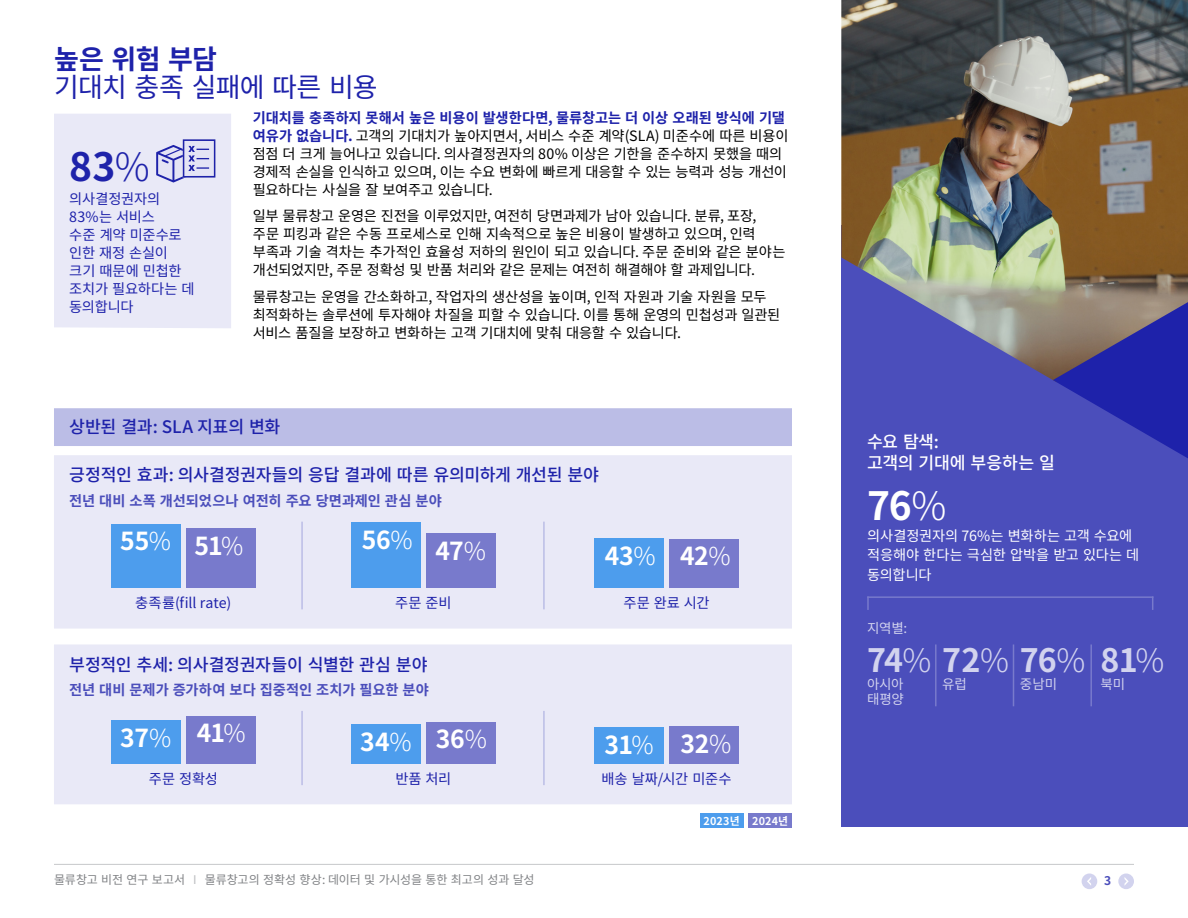
<style>
.page{position:relative;width:1188px;height:918px;background:#fff}
.page>*{position:absolute;margin:0;border:0;box-sizing:border-box;transform-origin:0 0}
.t1{font:700 39px "Noto Sans CJ Kkr";color:#1e22aa}
.t2{font:700 39px "Noto Sans CJ Kkr";color:#fff}
.t3{font:700 32.25px "Noto Sans CJ Kkr";letter-spacing:-.025em;color:#d2d3ee}
.t4{font:27px "Noto Sans CJ Kkr";letter-spacing:-.03em;color:#1e22aa}
.t5{font:700 27px "Noto Sans CJ Kkr";color:#1e22aa}
.t6{font:700 24.75px "Noto Sans CJ Kkr";letter-spacing:-.015em;color:#fff}
.t7{font:500 17.25px "Noto Sans CJ Kkr";letter-spacing:-.015em;color:#1e22aa}
.t8{font:500 17.25px/21px "Noto Sans CJ Kkr";letter-spacing:-.02em;color:#fff}
.t9{font:14.25px/18px "Noto Sans CJ Kkr";letter-spacing:-.02em;color:#000}
.t10{font:14.25px/18px "Noto Sans CJ Kkr";letter-spacing:-.01em;color:#1e22aa}
.t11{font:700 14.25px "Noto Sans CJ Kkr";color:#4b4ebb}
.t12{font:14.25px/19.5px "Noto Sans CJ Kkr";letter-spacing:-.015em;color:#fff}
.t13{font:13.5px/15px "Noto Sans CJ Kkr";letter-spacing:-.02em;color:#d2d3ee}
.t14{font:12px "Noto Sans CJ Kkr";letter-spacing:-.01em;color:#808285}
.t15{font:700 12px "Noto Sans CJ Kkr";color:#4b4ebb}
.t16{font:700 10.8px "Noto Sans CJ Kkr";letter-spacing:.015em;color:#fff}
.s1{font-weight:700;color:#1e22aa}
.s2{font-weight:300}
.s3{color:#bcbec0}
</style>
<div class="page">
<div style="left:54px;top:644px;width:738px;height:160px;background:#e9e9f7"></div>
<hr style="left:54px;top:864px;width:1080px;height:1px;background:#c7c8ca">
<div style="left:1118px;top:874px;width:16px;height:15px;background:#d2d3ee;border-radius:50%"></div>
<svg style="left:1124px;top:877px;width:5px;height:9px"></svg>
<div style="left:1082px;top:874px;width:15px;height:15px;background:#d2d3ee;border-radius:50%"></div>
<svg style="left:1087px;top:877px;width:4px;height:8px"></svg>
<div style="left:841px;top:225px;width:347px;height:601px;background:#4b4ebb"></div>
<img style="left:841px;top:0;width:347px;height:380px">
<svg style="left:1053px;top:302px;width:135px;height:156px"></svg>
<div style="left:54px;top:455px;width:738px;height:174px;background:#e9e9f7"></div>
<hr style="left:301px;top:522px;width:2px;height:87px;background:#bbbde6">
<hr style="left:543px;top:522px;width:2px;height:87px;background:#bbbde6">
<hr style="left:301px;top:711px;width:2px;height:74px;background:#bbbde6">
<hr style="left:543px;top:711px;width:2px;height:74px;background:#bbbde6">
<hr style="left:867px;top:596px;width:286px;height:2px;background:#787acc">
<svg style="left:867px;top:596px;width:2px;height:14px"></svg>
<svg style="left:1152px;top:598px;width:1px;height:12px"></svg>
<hr style="left:935px;top:644px;width:2px;height:62px;background:#787acc">
<hr style="left:1013px;top:644px;width:1px;height:62px;background:#787acc">
<hr style="left:1090px;top:644px;width:2px;height:62px;background:#787acc">
<div style="left:54px;top:114px;width:177px;height:214px;background:#e9e9f7"></div>
<div style="left:54px;top:408px;width:738px;height:38px;background:#bbbde6"></div>
<div style="left:748px;top:813px;width:44px;height:15px;background:#787acc"></div>
<div style="left:700px;top:813px;width:43px;height:15px;background:#4d9ded"></div>
<div style="left:111px;top:524px;width:70px;height:64px;background:#4d9ded"></div>
<div style="left:186px;top:529px;width:70px;height:59px;background:#787acc"></div>
<div style="left:351px;top:523px;width:70px;height:65px;background:#4d9ded"></div>
<div style="left:426px;top:533px;width:70px;height:55px;background:#787acc"></div>
<div style="left:594px;top:538px;width:70px;height:50px;background:#4d9ded"></div>
<div style="left:669px;top:539px;width:70px;height:49px;background:#787acc"></div>
<div style="left:111px;top:721px;width:70px;height:43px;background:#4d9ded"></div>
<div style="left:186px;top:716px;width:70px;height:48px;background:#787acc"></div>
<div style="left:351px;top:724px;width:70px;height:40px;background:#4d9ded"></div>
<div style="left:426px;top:722px;width:70px;height:42px;background:#787acc"></div>
<div style="left:594px;top:728px;width:70px;height:36px;background:#4d9ded"></div>
<div style="left:669px;top:726px;width:70px;height:38px;background:#787acc"></div>
<h3 class="t5" style="left:54px;top:44px;width:165px">높은 위험 부담</h3>
<h3 class="t4" style="left:54px;top:72px;width:325px">기대치 충족 실패에 따른 비용</h3>
<p class="t9" style="left:253px;top:109px;width:537px"><span class="s1">기대치를 충족하지 못해서 높은 비용이 발생한다면, 물류창고는 더 이상 오래된 방식에 기댈 여유가 없습니다.</span> 고객의 기대치가 높아지면서, 서비스 수준 계약(SLA) 미준수에 따른 비용이 점점 더 크게 늘어나고 있습니다. 의사결정권자의 80% 이상은 기한을 준수하지 못했을 때의 경제적 손실을 인식하고 있으며, 이는 수요 변화에 빠르게 대응할 수 있는 능력과 성능 개선이 필요하다는 사실을 잘 보여주고 있습니다.</p>
<p class="t9" style="left:253px;top:208px;width:534px">일부 물류창고 운영은 진전을 이루었지만, 여전히 당면과제가 남아 있습니다. 분류, 포장, 주문 피킹과 같은 수동 프로세스로 인해 지속적으로 높은 비용이 발생하고 있으며, 인력 부족과 기술 격차는 추가적인 효율성 저하의 원인이 되고 있습니다. 주문 준비와 같은 분야는 개선되었지만, 주문 정확성 및 반품 처리와 같은 문제는 여전히 해결해야 할 과제입니다.</p>
<p class="t9" style="left:253px;top:288px;width:529px">물류창고는 운영을 간소화하고, 작업자의 생산성을 높이며, 인적 자원과 기술 자원을 모두 최적화하는 솔루션에 투자해야 차질을 피할 수 있습니다. 이를 통해 운영의 민첩성과 일관된 서비스 품질을 보장하고 변화하는 고객 기대치에 맞춰 대응할 수 있습니다.</p>
<h1 class="t1" style="left:69px;top:144px;width:82px">83<span class="s2">%</span></h1>
<p class="t10" style="left:69px;top:190px;width:127px">의사결정권자의<br>83%는 서비스<br>수준 계약 미준수로 인한 재정 손실이 크기 때문에 민첩한 조치가 필요하다는 데 동의합니다</p>
<p class="t7" style="left:69px;top:417px;width:213px">상반된 결과: SLA 지표의 변화</p>
<p class="t7" style="left:69px;top:465px;width:531px">긍정적인 효과: 의사결정권자들의 응답 결과에 따른 유의미하게 개선된 분야</p>
<p class="t11" style="left:69px;top:493px;width:374px">전년 대비 소폭 개선되었으나 여전히 주요 당면과제인 관심 분야</p>
<h3 class="t6" style="left:120px;top:530px;width:125px">55<span class="s2">%</span> 51<span class="s2">%</span></h3>
<h3 class="t6" style="left:362px;top:531px;width:126px">56<sup>%</sup> 47<span class="s2">%</span></h3>
<h3 class="t6" style="left:605px;top:542px;width:127px">43<span class="s2">%</span> 42<span class="s2">%</span></h3>
<p class="t10" style="left:135px;top:594px;width:98px">충족률(fill rate)</p>
<p class="t10" style="left:395px;top:594px;width:58px">주문 준비</p>
<p class="t10" style="left:624px;top:594px;width:88px">주문 완료 시간</p>
<p class="t7" style="left:69px;top:655px;width:360px">부정적인 추세: 의사결정권자들이 식별한 관심 분야</p>
<p class="t11" style="left:69px;top:682px;width:361px">전년 대비 문제가 증가하여 보다 집중적인 조치가 필요한 분야</p>
<h3 class="t6" style="left:120px;top:722px;width:127px">37<span class="s2">%</span> 41<span class="s2">%</span></h3>
<h3 class="t6" style="left:360px;top:726px;width:128px">34<span class="s2">%</span> 36<span class="s2">%</span></h3>
<h3 class="t6" style="left:605px;top:730px;width:128px">31<span class="s2">%</span> 32<span class="s2">%</span></h3>
<p class="t10" style="left:149px;top:770px;width:71px">주문 정확성</p>
<p class="t10" style="left:395px;top:770px;width:57px">반품 처리</p>
<p class="t10" style="left:602px;top:770px;width:132px">배송 날짜/시간 미준수</p>
<p class="t16" style="left:703px;top:815px;width:86px">2023년 2024년</p>
<p class="t8" style="left:867px;top:431px;width:189px">수요 탐색:<br>고객의 기대에 부응하는 일</p>
<h1 class="t2" style="left:867px;top:484px;width:81px">76<span class="s2">%</span></h1>
<p class="t12" style="left:867px;top:526px;width:274px">의사결정권자의 76%는 변화하는 고객 수요에 적응해야 한다는 극심한 압박을 받고 있다는 데 동의합니다</p>
<p class="t13" style="left:867px;top:621px;width:42px">지역별:</p>
<h2 class="t3" style="left:867px;top:642px;width:220px">74<span class="s2">%</span> 72<span class="s2">%</span> 76<span class="s2">%</span></h2>
<p class="t13" style="left:942px;top:677px;width:26px">유럽</p>
<p class="t13" style="left:1020px;top:677px;width:39px">중남미</p>
<p class="t13" style="left:1100px;top:677px;width:26px">북미</p>
<h2 class="t3" style="left:1100px;top:642px;width:66px">81<span class="s2">%</span></h2>
<p class="t13" style="left:867px;top:677px;width:38px">아시아 태평양</p>
<p class="t14" style="left:54px;top:873px;width:482px">물류창고 비전 연구 보고서 <span class="s3">I</span> 물류창고의 정확성 향상: 데이터 및 가시성을 통한 최고의 성과 달성</p>
<p class="t15" style="left:1104px;top:874px;width:9px">3</p>
</div>
